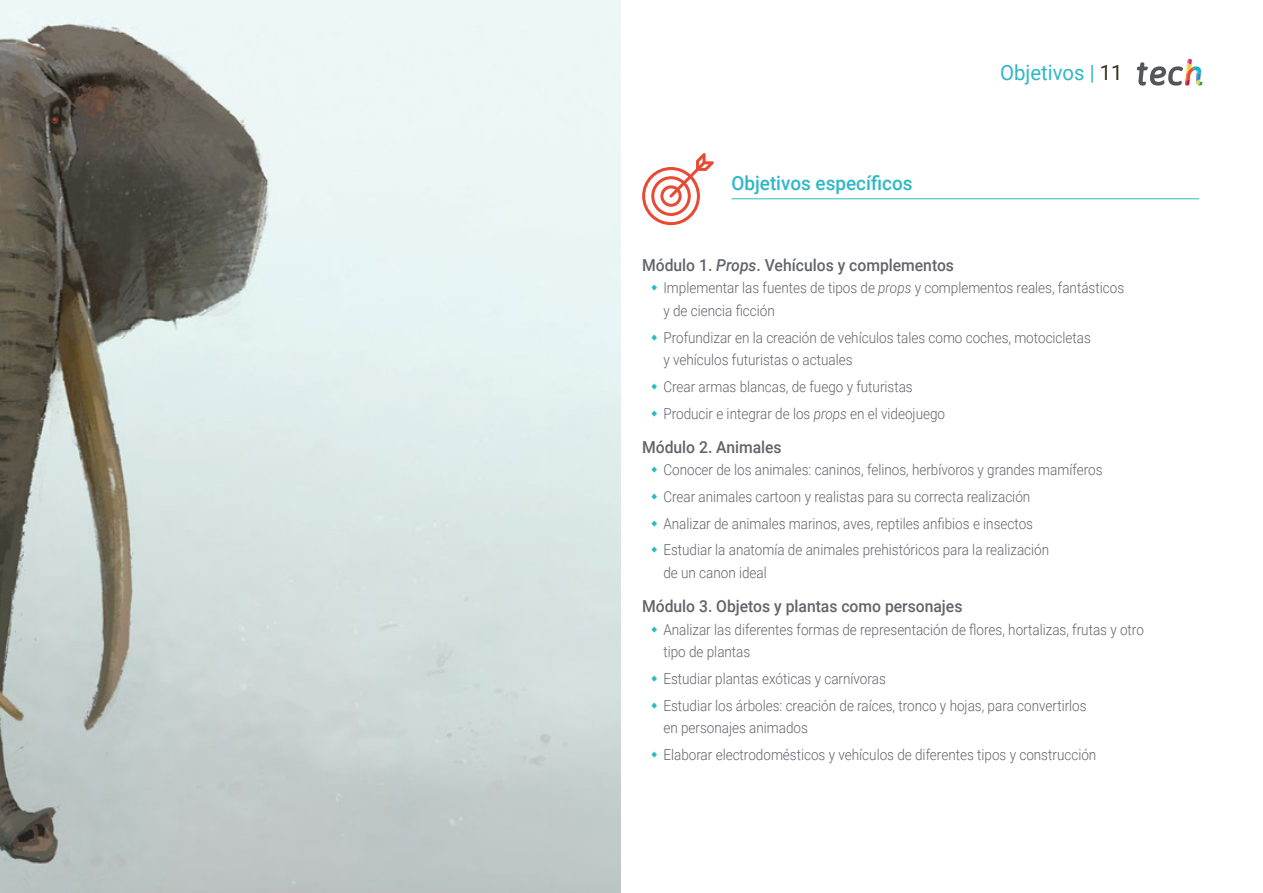
<style>
.page{position:relative;width:1263px;height:893px;background:#fff}
.page>*{position:absolute;margin:0;border:0;box-sizing:border-box;transform-origin:0 0}
.t1{font:21px "Roboto";color:#2db8c5}
.t2{font:500 19.5px "Roboto";color:#2db8c5}
.t3{font:500 16.5px "Roboto";color:#61646a;scale:.95 1}
.t4{font:300 15px/26.7px "Roboto";color:#61646a;scale:.9 1}
.s1{color:#312e20}
.s2{font-style:italic}
</style>
<div class="page">
<hr style="left:731px;top:198px;width:468px;height:1px;background:#2db8c5">
<svg style="left:642px;top:153px;width:72px;height:72px"></svg>
<img style="left:0;top:0;width:621px;height:893px">
<svg style="left:1137px;top:59px;width:65px;height:27px"></svg>
<h2 class="t2" style="left:731px;top:169px;width:183px">Objetivos específicos</h2>
<h1 class="t1" style="left:1000px;top:57px;width:124px">Objetivos | <span class="s1">11</span></h1>
<p class="t3" style="left:642px;top:254px;width:330px">Módulo 1. <span class="s2">Props</span>. Vehículos y complementos</p>
<p class="t4" style="left:663px;top:276px;width:513px;line-height:22.5px">Implementar las fuentes de tipos de <span class="s2">props</span> y complementos reales, fantásticos y de ciencia ficción</p>
<p class="t4" style="left:663px;top:325px;width:477px;line-height:22.5px">Profundizar en la creación de vehículos tales como coches, motocicletas y vehículos futuristas o actuales</p>
<p class="t4" style="left:663px;top:373px;width:315px">Crear armas blancas, de fuego y futuristas<br>Producir e integrar de los <span class="s2">props</span> en el videojuego</p>
<p class="t3" style="left:642px;top:435px;width:148px">Módulo 2. Animales</p>
<p class="t4" style="left:663px;top:456px;width:489px">Conocer de los animales: caninos, felinos, herbívoros y grandes mamíferos Crear animales cartoon y realistas para su correcta realización<br>Analizar de animales marinos, aves, reptiles anfibios e insectos<br>Estudiar la anatomía de animales prehistóricos para la realización</p>
<p class="t4" style="left:663px;top:559px;width:116px">de un canon ideal</p>
<p class="t3" style="left:642px;top:595px;width:339px">Módulo 3. Objetos y plantas como personajes</p>
<p class="t4" style="left:663px;top:617px;width:535px;line-height:22.5px">Analizar las diferentes formas de representación de flores, hortalizas, frutas y otro tipo de plantas</p>
<p class="t4" style="left:663px;top:665px;width:472px">Estudiar plantas exóticas y carnívoras<br>Estudiar los árboles: creación de raíces, tronco y hojas, para convertirlos</p>
<p class="t4" style="left:663px;top:714px;width:482px">en personajes animados<br>Elaborar electrodomésticos y vehículos de diferentes tipos y construcción</p>
</div>
